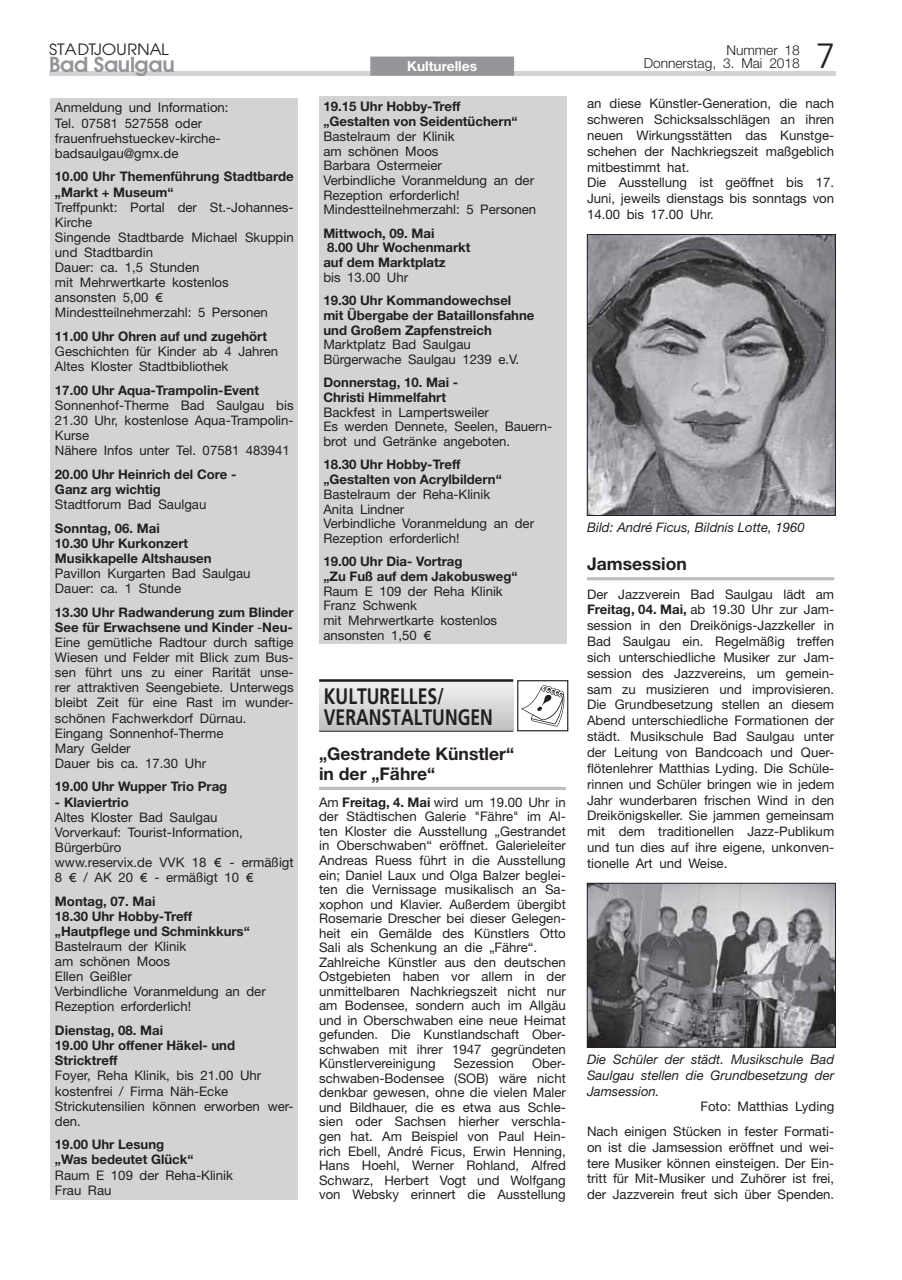
<style>
.page{position:relative;width:902px;height:1280px;background:#fff}
.page>*{position:absolute;margin:0;border:0;box-sizing:border-box;transform-origin:0 0}
.t1{font:300 35.1px "Frutiger";color:#231f20}
.t2{font:700 22.35px/21.8px "Frutiger";color:#231f20;scale:.78 1}
.t3{font:600 21.45px "Avant Garde Two BQ";letter-spacing:-.02em;color:#939598}
.t4{font:700 17.55px/19.4px "Helvetica Neue";color:#231f20}
.t5{font:16.35px "Avant Garde Two BQ";color:#231f20;scale:1.08 1}
.t6{font:300 13.65px/13.5px "Helvetica Neue";color:#231f20;text-align:right}
.t7{font:700 13.65px "Helvetica Neue";color:#fff}
.t8{font:13.2px/15.1px "Helvetica Neue";color:#231f20}
.t9{font:700 13.2px/15.1px "Helvetica Neue";color:#231f20}
.t10{font:italic 13.2px/15.9px "Helvetica Neue";color:#231f20;text-align:justify}
.s1{font-family:"Gill Sans"}
.s2{font-weight:700}
</style>
<div class="page">
<div style="left:49px;top:71px;width:786px;height:5px;background:#d1d3d4"></div>
<div style="left:370px;top:57px;width:144px;height:19px;background:#939598"></div>
<div style="left:51px;top:98px;width:247px;height:1101px;background:#d1d3d4"></div>
<div style="left:319px;top:97px;width:247px;height:547px;background:#d1d3d4"></div>
<hr style="left:587px;top:577px;width:247px;height:3px;background:#bbbdc0">
<img style="left:589px;top:236px;width:244px;height:278px">
<div style="left:587px;top:234px;width:248px;height:282px;border:1px solid #231f20"></div>
<img style="left:589px;top:885px;width:244px;height:160px">
<div style="left:587px;top:883px;width:248px;height:164px;border:1px solid #231f20"></div>
<hr style="left:319px;top:787px;width:247px;height:3px;background:#bbbdc0">
<div style="left:319px;top:681px;width:194px;height:49px;background:linear-gradient(to bottom,#f2f2f3,#bec0c3)"></div>
<div style="left:517px;top:680px;width:51px;height:51px;border:1px solid #231f20"></div>
<svg style="left:521px;top:685px;width:44px;height:42px"></svg>
<hr style="left:319px;top:679px;width:194px;height:3px;background:#231f20">
<hr style="left:319px;top:731px;width:194px;height:1px;background:#231f20">
<p class="t5" style="left:49px;top:43px;width:112px">STADTJOURNAL</p>
<h3 class="t3" style="left:49px;top:56px;width:127px">Bad Saulgau</h3>
<p class="t7" style="left:407px;top:61px;width:71px">Kulturelles</p>
<p class="t8" style="left:55px;top:101px;width:175px">Anmeldung und Information:<br>Tel. 07581 527558 oder frauenfruehstueckev-kirche&shy;badsaulgau@gmx.de</p>
<p class="t9" style="left:55px;top:170px;width:240px">10.00 Uhr Themenführung Stadtbarde „Markt + Museum“</p>
<p class="t8" style="left:55px;top:201px;width:240px">Treffpunkt: Portal der St.-Johannes-<br>Kirche<br>Singende Stadtbarde Michael Skuppin und Stadtbardin<br>Dauer: ca. 1,5 Stunden<br>mit Mehrwertkarte kostenlos<br>ansonsten 5,00 <span class="s1">-<br></span>Mindestteilnehmerzahl: 5 Personen</p>
<p class="t9" style="left:55px;top:330px;width:213px">11.00 Uhr Ohren auf und zugehört</p>
<p class="t8" style="left:55px;top:345px;width:225px">Geschichten für Kinder ab 4 Jahren<br>Altes Kloster Stadtbibliothek</p>
<p class="t9" style="left:55px;top:384px;width:206px">17.00 Uhr Aqua-Trampolin-Event</p>
<p class="t8" style="left:55px;top:399px;width:240px">Sonnenhof-Therme Bad Saulgau bis<br>21.30 Uhr, kostenlose Aqua-Trampolin-<br>Kurse<br>Nähere Infos unter Tel. 07581 483941</p>
<p class="t9" style="left:55px;top:468px;width:183px">20.00 Uhr Heinrich del Core -<br>Ganz arg wichtig</p>
<p class="t8" style="left:55px;top:498px;width:153px">Stadtforum Bad Saulgau</p>
<p class="t9" style="left:55px;top:522px;width:158px">Sonntag, 06. Mai<br>10.30 Uhr Kurkonzert<br>Musikkapelle Altshausen</p>
<p class="t8" style="left:55px;top:567px;width:197px">Pavillon Kurgarten Bad Saulgau<br>Dauer: ca. 1 Stunde</p>
<p class="t8" style="left:55px;top:606px;width:240px"><span class="s2">13.30 Uhr Radwanderung zum Blinder<br>See für Erwachsene und Kinder</span> -<span class="s2">Neu-<br></span>Eine gemütliche Radtour durch saftige<br>Wiesen und Felder mit Blick zum Bus&shy;sen führt uns zu einer Rarität unse&shy;rer attraktiven Seengebiete. Unterwegs bleibt Zeit für eine Rast im wunder&shy;schönen Fachwerkdorf Dürnau.<br>Eingang Sonnenhof-Therme<br>Mary Gelder<br>Dauer bis ca. 17.30 Uhr</p>
<p class="t9" style="left:55px;top:780px;width:174px">19.00 Uhr Wupper Trio Prag</p>
<p class="t9" style="left:55px;top:795px;width:75px">- Klaviertrio</p>
<p class="t8" style="left:55px;top:811px;width:240px">Altes Kloster Bad Saulgau<br>Vorverkauf: Tourist-Information,<br>Bürgerbüro<br>www.reservix.de VVK 18 <span class="s1">-</span> - ermäßigt<br>8 <span class="s1">-</span> / AK 20 <span class="s1">-</span> - ermäßigt 10 <span class="s1">-</span></p>
<p class="t9" style="left:55px;top:895px;width:196px">Montag, 07. Mai<br>18.30 Uhr Hobby-Treff „Hautpflege und Schminkkurs“</p>
<p class="t8" style="left:55px;top:940px;width:212px">Bastelraum der Klinik<br>am schönen Moos<br>Ellen Geißler<br>Verbindliche Voranmeldung an der<br>Rezeption erforderlich!</p>
<p class="t9" style="left:55px;top:1024px;width:182px">Dienstag, 08. Mai<br>19.00 Uhr offener Häkel- und<br>Stricktreff</p>
<p class="t8" style="left:55px;top:1069px;width:240px">Foyer, Reha Klinik, bis 21.00 Uhr kostenfrei / Firma Näh-Ecke<br>Strickutensilien können erworben wer&shy;den.</p>
<p class="t9" style="left:55px;top:1138px;width:140px">19.00 Uhr Lesung „Was bedeutet Glück“</p>
<p class="t8" style="left:55px;top:1168px;width:179px">Raum E 109 der Reha-Klinik<br>Frau Rau</p>
<p class="t9" style="left:323px;top:101px;width:196px;line-height:14.7px">19.15 Uhr Hobby-Treff „Gestalten von Seidentüchern“</p>
<p class="t8" style="left:323px;top:130px;width:214px;line-height:14.7px">Bastelraum der Klinik<br>am schönen Moos<br>Barbara Ostermeier<br>Verbindliche Voranmeldung an der<br>Rezeption erforderlich!<br>Mindestteilnehmerzahl: 5 Personen</p>
<p class="t9" style="left:323px;top:227px;width:149px;line-height:14.7px">Mittwoch, 09. Mai<br>8.00 Uhr Wochenmarkt auf dem Marktplatz</p>
<p class="t8" style="left:323px;top:271px;width:86px">bis 13.00 Uhr</p>
<p class="t9" style="left:323px;top:294px;width:213px;line-height:14.7px">19.30 Uhr Kommandowechsel mit Übergabe der Bataillonsfahne und Großem Zapfenstreich</p>
<p class="t8" style="left:323px;top:339px;width:197px;line-height:14.7px">Marktplatz Bad Saulgau<br>Bürgerwache Saulgau 1239 e.V.</p>
<p class="t9" style="left:323px;top:376px;width:136px;line-height:14.7px">Donnerstag, 10. Mai -<br>Christi Himmelfahrt</p>
<p class="t8" style="left:323px;top:406px;width:230px;line-height:14.7px">Backfest in Lampertsweiler<br>Es werden Dennete, Seelen, Bauern&shy;brot und Getränke angeboten.</p>
<p class="t9" style="left:323px;top:458px;width:180px;line-height:14.7px">18.30 Uhr Hobby-Treff „Gestalten von Acrylbildern“</p>
<p class="t8" style="left:323px;top:488px;width:212px;line-height:14.7px">Bastelraum der Reha-Klinik<br>Anita Lindner<br>Verbindliche Voranmeldung an der<br>Rezeption erforderlich!</p>
<p class="t9" style="left:323px;top:555px;width:196px;line-height:14.7px">19.00 Uhr Dia- Vortrag<br>„Zu Fuß auf dem Jakobusweg“</p>
<p class="t8" style="left:323px;top:585px;width:181px;line-height:14.7px">Raum E 109 der Reha Klinik<br>Franz Schwenk<br>mit Mehrwertkarte kostenlos ansonsten 1,50 <span class="s1">-</span></p>
<h2 class="t2" style="left:324px;top:687px;width:218px">KULTURELLES/<br>VERANSTALTUNGEN</h2>
<h3 class="t4" style="left:319px;top:746px;width:196px">„Gestrandete Künstler“ in der „Fähre“</h3>
<p class="t8" style="left:319px;top:796px;width:248px;line-height:14.5px">Am <span class="s2">Freitag, 4. Mai</span> wird um 19.00 Uhr in der Städtischen Galerie "Fähre" im Al&shy;ten Kloster die Ausstellung „Gestrandet in Oberschwaben“ eröffnet. Galerieleiter Andreas Ruess führt in die Ausstellung ein; Daniel Laux und Olga Balzer beglei&shy;ten die Vernissage musikalisch an Sa&shy;xophon und Klavier. Außerdem übergibt Rosemarie Drescher bei dieser Gelegen&shy;heit ein Gemälde des Künstlers Otto Sali als Schenkung an die „Fähre“.<br>Zahlreiche Künstler aus den deutschen Ostgebieten haben vor allem in der unmittelbaren Nachkriegszeit nicht nur am Bodensee, sondern auch im Allgäu und in Oberschwaben eine neue Heimat gefunden. Die Kunstlandschaft Ober&shy;schwaben mit ihrer 1947 gegründeten Künstlervereinigung</p>
<p class="t8" style="left:319px;top:1058px;width:248px;line-height:14.5px;text-align:justify;text-indent:213px">Ober&shy;schwaben-Bodensee (SOB) wäre nicht denkbar gewesen, ohne die vielen Maler und Bildhauer, die es etwa aus Schle&shy;sien oder Sachsen hierher verschla&shy;gen hat. Am Beispiel von Paul Hein&shy;rich Ebell, André Ficus, Erwin Henning, Hans Hoehl, Werner Rohland, Alfred Schwarz, Herbert Vogt und Wolfgang von Websky erinnert die Ausstellung</p>
<p class="t8" style="left:454px;top:1057px;width:62px">Sezession</p>
<p class="t6" style="left:643px;top:44px;width:158px">Nummer 18<br>Donnerstag, 3. Mai 2018</p>
<h1 class="t1" style="left:815px;top:42px;width:21px">7</h1>
<p class="t8" style="left:587px;top:97px;width:249px;line-height:15.9px">an diese Künstler-Generation, die nach schweren Schicksalsschlägen an ihren neuen Wirkungsstätten das Kunstge&shy;schehen der Nachkriegszeit maßgeblich mitbestimmt hat.<br>Die Ausstellung ist geöffnet bis 17.<br>Juni, jeweils dienstags bis sonntags von 14.00 bis 17.00 Uhr.</p>
<p class="t10" style="left:587px;top:521px;width:219px">Bild: André Ficus, Bildnis Lotte, 1960</p>
<h3 class="t4" style="left:587px;top:556px;width:101px">Jamsession</h3>
<p class="t8" style="left:587px;top:587px;width:249px;line-height:15.9px;text-align:justify">Der Jazzverein Bad Saulgau lädt am <span class="s2">Freitag, 04. Mai,</span> ab 19.30 Uhr zur Jam&shy;session in den Dreikönigs-Jazzkeller in Bad Saulgau ein. Regelmäßig treffen sich unterschiedliche Musiker zur Jam&shy;session des Jazzvereins, um gemein&shy;sam zu musizieren und improvisieren.<br>Die Grundbesetzung stellen an diesem Abend unterschiedliche Formationen der städt. Musikschule Bad Saulgau unter der Leitung von Bandcoach und Quer&shy;flötenlehrer Matthias Lyding. Die Schüle&shy;rinnen und Schüler bringen wie in jedem Jahr wunderbaren frischen Wind in den Dreikönigskeller. Sie jammen gemeinsam mit dem traditionellen Jazz-Publikum und tun dies auf ihre eigene, unkonven&shy;tionelle Art und Weise.</p>
<p class="t10" style="left:587px;top:1052px;width:249px">Die Schüler der städt. Musikschule Bad Saulgau stellen die Grundbesetzung der Jamsession.</p>
<p class="t8" style="left:587px;top:1096px;width:249px;line-height:24.3px;text-align:right">Foto: Matthias Lyding<br>Nach einigen Stücken in fester Formati-</p>
<p class="t8" style="left:587px;top:1140px;width:249px;line-height:15.9px;text-align:justify">on ist die Jamsession eröffnet und wei&shy;tere Musiker können einsteigen. Der Ein&shy;tritt für Mit-Musiker und Zuhörer ist frei, der Jazzverein freut sich über Spenden.</p>
</div>
